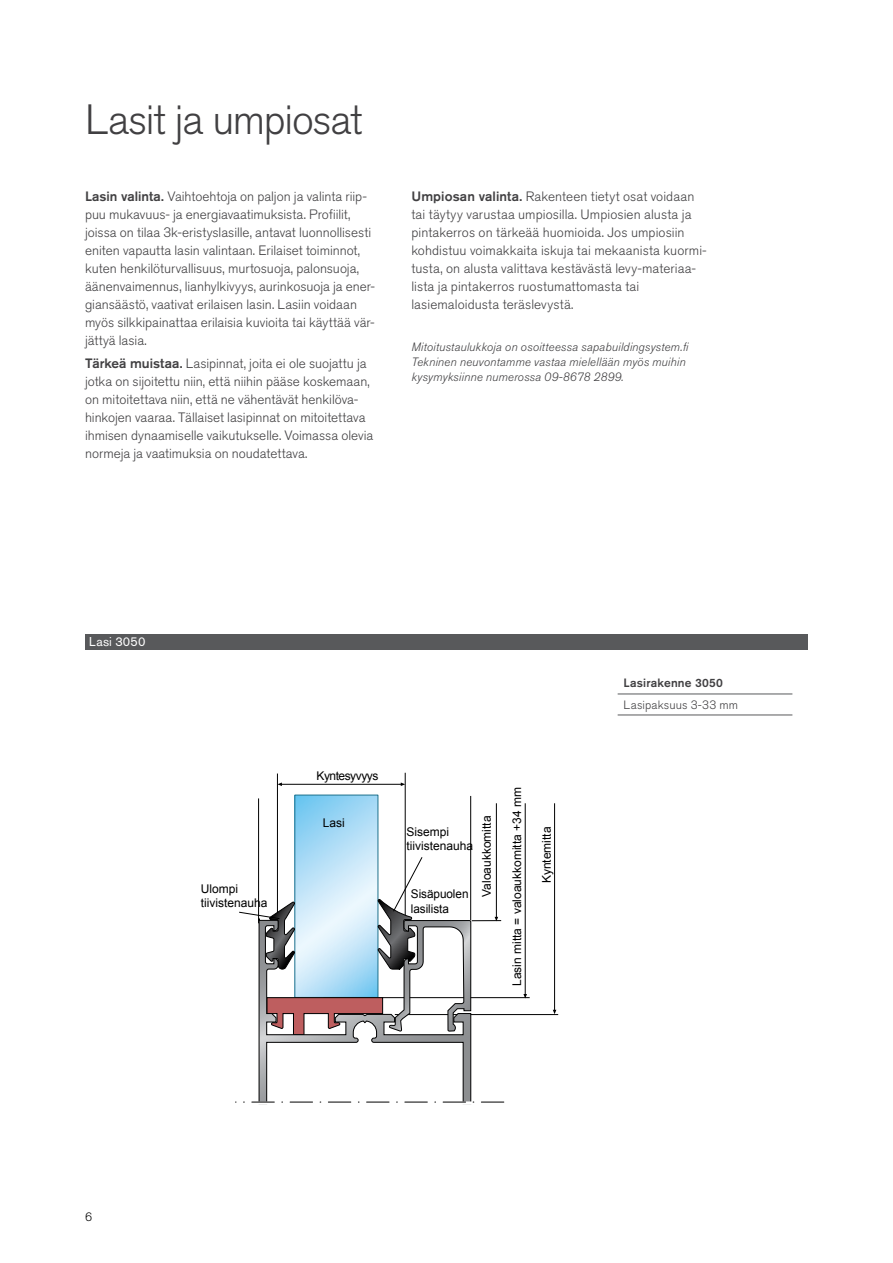
<style>
.page{position:relative;width:893px;height:1263px;background:#fff}
.page>*{position:absolute;margin:0;border:0;box-sizing:border-box;transform-origin:0 0}
.t1{font:300 42px "Akzidenz Grotesk Pro";letter-spacing:-.03em;color:#414042}
.t2{font:300 13.5px/18px "Akzidenz Grotesk Pro";color:#414042}
.t3{font:12.75px "Akzidenz Grotesk Pro";letter-spacing:.015em;color:#fff}
.t4{font:italic 300 12px/15px "Akzidenz Grotesk Pro";letter-spacing:.015em;color:#414042}
.t5{font:12px/14.4px "Arial";color:#000}
.t6{font:300 12px "Akzidenz Grotesk Pro";letter-spacing:.01em;color:#414042}
.t7{font:500 12px "Akzidenz Grotesk Pro";letter-spacing:.015em;color:#414042}
.t8{font:12px "Arial";letter-spacing:-.04em;color:#000}
.t9{font:300 12px "Akzidenz Grotesk Pro";color:#000}
.s1{font-weight:500}
</style>
<div class="page">
<hr style="left:277px;top:773px;width:1px;height:147px;background:#000">
<hr style="left:405px;top:773px;width:1px;height:147px;background:#000">
<hr style="left:281px;top:784px;width:120px;height:1px;background:#000">
<svg style="left:277px;top:782px;width:5px;height:4px"></svg>
<svg style="left:401px;top:782px;width:4px;height:4px"></svg>
<hr style="left:525px;top:803px;width:1px;height:191px;background:#000">
<hr style="left:554px;top:803px;width:1px;height:207px;background:#000">
<hr style="left:395px;top:1014px;width:163px;height:1px;background:#000">
<hr style="left:323px;top:997px;width:207px;height:1px;background:#000">
<svg style="left:236px;top:795px;width:268px;height:308px"></svg>
<div style="left:85px;top:634px;width:723px;height:16px;background:#58595b"></div>
<hr style="left:618px;top:694px;width:174px;height:1px;background:#58595b">
<hr style="left:618px;top:715px;width:174px;height:1px;background:#58595b">
<h1 class="t1" style="left:85px;top:92px;width:279px">Lasit ja umpiosat</h1>
<p class="t2" style="left:85px;top:188px;width:291px"><span class="s1">Lasin valinta.</span> Vaihtoehtoja on paljon ja valinta riip&shy;puu mukavuus- ja energiavaatimuksista. Profiilit, joissa on tilaa 3k-eristyslasille, antavat luonnollisesti eniten vapautta lasin valintaan. Erilaiset toiminnot, kuten henkilöturvallisuus, murtosuoja, palonsuoja, äänenvaimennus, lianhylkivyys, aurinkosuoja ja ener&shy;giansäästö, vaativat erilaisen lasin. Lasiin voidaan myös silkkipainattaa erilaisia kuvioita tai käyttää vär&shy;jättyä lasia.</p>
<p class="t2" style="left:85px;top:354px;width:290px"><span class="s1">Tärkeä muistaa.</span> Lasipinnat, joita ei ole suojattu ja jotka on sijoitettu niin, että niihin pääse koskemaan, on mitoitettava niin, että ne vähentävät henkilöva&shy;hinkojen vaaraa. Tällaiset lasipinnat on mitoitettava ihmisen dynaamiselle vaikutukselle. Voimassa olevia normeja ja vaatimuksia on noudatettava.</p>
<p class="t2" style="left:411px;top:188px;width:297px"><span class="s1">Umpiosan valinta.</span> Rakenteen tietyt osat voidaan tai täytyy varustaa umpiosilla. Umpiosien alusta ja pintakerros on tärkeää huomioida. Jos umpiosiin kohdistuu voimakkaita iskuja tai mekaanista kuormi&shy;tusta, on alusta valittava kestävästä levy-materiaa&shy;lista ja pintakerros ruostumattomasta tai lasiemaloidusta teräslevystä.</p>
<p class="t4" style="left:411px;top:339px;width:278px">Mitoitustaulukkoja on osoitteessa sapabuildingsystem.fi<br>Tekninen neuvontamme vastaa mielellään myös muihin kysymyksiinne numerossa 09-8678 2899.</p>
<p class="t3" style="left:89px;top:633px;width:58px">Lasi 3050</p>
<p class="t5" style="left:201px;top:881px;width:68px">Ulompi tiivistenauha</p>
<p class="t8" style="left:317px;top:768px;width:63px">Kyntesyvyys</p>
<p class="t5" style="left:323px;top:815px;width:24px">Lasi</p>
<p class="t5" style="left:407px;top:825px;width:68px">Sisempi tiivistenauha</p>
<p class="t5" style="left:411px;top:887px;width:59px">Sisäpuolen lasilista</p>
<p class="t5" style="left:479px;top:897px;width:83px;rotate:-90deg">Valoaukkomitta</p>
<p class="t5" style="left:510px;top:986px;width:200px;rotate:-90deg">Lasin mitta = valoaukkomitta +34 mm</p>
<p class="t5" style="left:539px;top:883px;width:58px;rotate:-90deg">Kyntemitta</p>
<p class="t7" style="left:624px;top:675px;width:101px">Lasirakenne 3050</p>
<p class="t6" style="left:624px;top:697px;width:116px">Lasipaksuus 3-33 mm</p>
<p class="t9" style="left:85px;top:1209px;width:8px">6</p>
</div>
